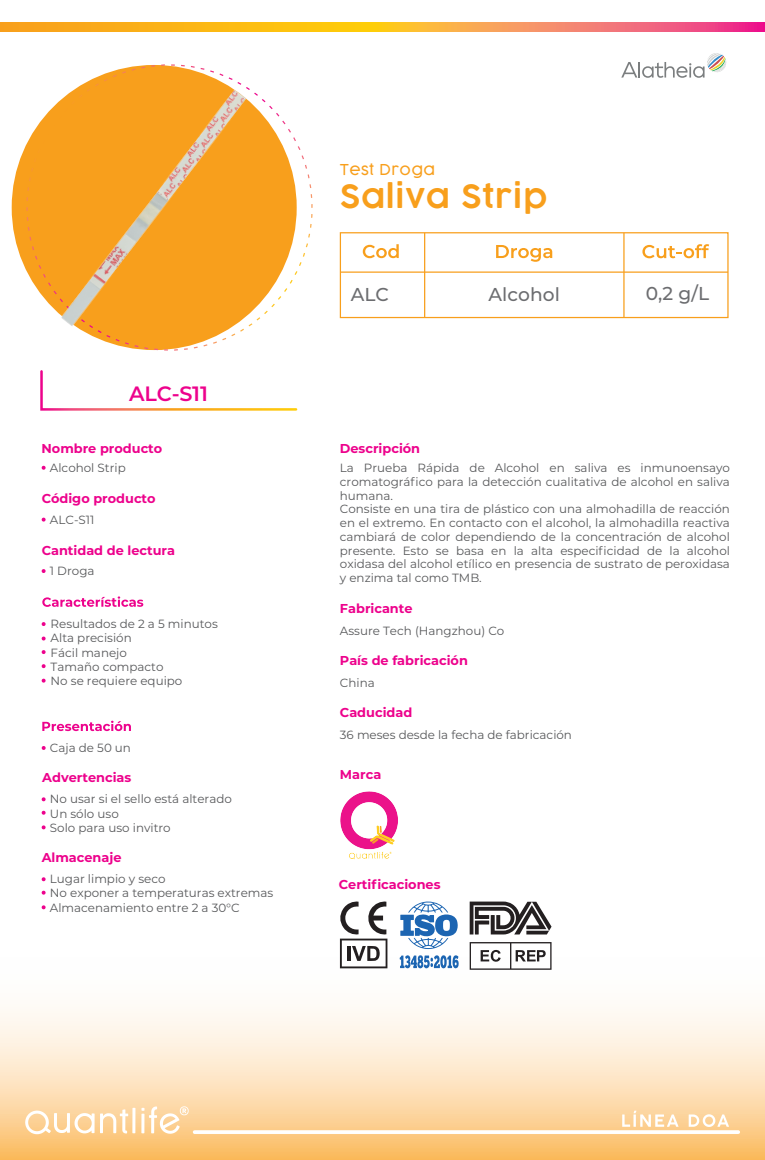
<style>
.page{position:relative;width:765px;height:1160px;background:#fff}
.page>*{position:absolute;margin:0;border:0;box-sizing:border-box;transform-origin:0 0}
.t1{font:600 31.25px "COCOGOOSE";letter-spacing:.025em;color:#f89f1c}
.t2{font:600 20.75px "Montserrat";letter-spacing:-.005em;color:#ed028c}
.t3{font:500 18.62px "Montserrat";letter-spacing:.005em;color:#6c6d70}
.t4{font:300 15px "Cocogoose";letter-spacing:.025em;color:#f89f1c}
.t5{font:700 12.88px "Montserrat";color:#ed028c}
.t6{font:11.88px/14.2px "Montserrat";color:#57585a}
</style>
<div class="page">
<svg style="left:40px;top:370px;width:258px;height:41px"></svg>
<svg style="left:0;top:23px;width:765px;height:9px"></svg>
<svg style="left:621px;top:53px;width:105px;height:25px"></svg>
<svg style="left:11px;top:64px;width:302px;height:287px"></svg>
<svg style="left:42px;top:596px;width:101px;height:11px"></svg>
<svg style="left:42px;top:622px;width:4px;height:4px"></svg>
<svg style="left:42px;top:636px;width:4px;height:4px"></svg>
<svg style="left:42px;top:650px;width:4px;height:4px"></svg>
<svg style="left:42px;top:664px;width:4px;height:4px"></svg>
<svg style="left:42px;top:678px;width:4px;height:4px"></svg>
<svg style="left:42px;top:720px;width:89px;height:11px"></svg>
<svg style="left:42px;top:746px;width:4px;height:4px"></svg>
<svg style="left:42px;top:797px;width:4px;height:4px"></svg>
<svg style="left:42px;top:810px;width:4px;height:4px"></svg>
<svg style="left:42px;top:825px;width:4px;height:4px"></svg>
<svg style="left:42px;top:466px;width:4px;height:4px"></svg>
<svg style="left:42px;top:517px;width:4px;height:4px"></svg>
<svg style="left:42px;top:569px;width:4px;height:4px"></svg>
<svg style="left:42px;top:877px;width:4px;height:4px"></svg>
<svg style="left:42px;top:890px;width:4px;height:4px"></svg>
<svg style="left:42px;top:905px;width:4px;height:4px"></svg>
<img style="left:340px;top:791px;width:58px;height:69px">
<svg style="left:0;top:954px;width:765px;height:206px"></svg>
<svg style="left:622px;top:1110px;width:56px;height:16px"></svg>
<svg style="left:689px;top:1114px;width:40px;height:13px"></svg>
<svg style="left:25px;top:1107px;width:110px;height:27px"></svg>
<svg style="left:141px;top:1106px;width:48px;height:27px"></svg>
<svg style="left:195px;top:1130px;width:543px;height:4px"></svg>
<svg style="left:339px;top:901px;width:48px;height:67px"></svg>
<hr style="left:348px;top:946px;width:3px;height:15px;background:#231f20">
<svg style="left:399px;top:901px;width:60px;height:68px"></svg>
<svg style="left:470px;top:901px;width:82px;height:33px"></svg>
<svg style="left:470px;top:942px;width:82px;height:27px"></svg>
<img style="left:48px;top:81px;width:210px;height:256px">
<svg style="left:496px;top:245px;width:56px;height:17px"></svg>
<svg style="left:642px;top:244px;width:67px;height:14px"></svg>
<svg style="left:363px;top:244px;width:36px;height:14px"></svg>
<div style="left:340px;top:232px;width:389px;height:86px;border:1px solid #f89f1c"></div>
<hr style="left:424px;top:233px;width:1px;height:84px;background:#f89f1c">
<hr style="left:623px;top:233px;width:2px;height:84px;background:#f89f1c">
<hr style="left:340px;top:271px;width:388px;height:2px;background:#f89f1c">
<h2 class="t2" style="left:129px;top:379px;width:81px">ALC-S11</h2>
<p class="t5" style="left:42px;top:439px;width:122px">Nombre producto</p>
<p class="t6" style="left:50px;top:460px;width:77px">Alcohol Strip</p>
<p class="t5" style="left:42px;top:489px;width:116px">Código producto</p>
<p class="t6" style="left:50px;top:512px;width:46px">ALC-S11</p>
<p class="t5" style="left:42px;top:541px;width:135px">Cantidad de lectura</p>
<p class="t6" style="left:50px;top:563px;width:46px">1 Droga</p>
<p class="t6" style="left:51px;top:616px;width:169px">Resultados de 2 a 5 minutos<br>Alta precisión<br>Fácil manejo<br>Tamaño compacto<br>No se requiere equipo</p>
<p class="t6" style="left:50px;top:740px;width:83px">Caja de 50 un</p>
<p class="t5" style="left:42px;top:768px;width:91px">Advertencias</p>
<p class="t6" style="left:50px;top:791px;width:183px">No usar si el sello está alterado<br>Un sólo uso<br>Solo para uso invitro</p>
<p class="t5" style="left:42px;top:848px;width:81px">Almacenaje</p>
<p class="t6" style="left:50px;top:871px;width:225px">Lugar limpio y seco<br>No exponer a temperaturas extremas<br>Almacenamiento entre 2 a 30°C</p>
<p class="t4" style="left:340px;top:159px;width:97px">Test Droga</p>
<h1 class="t1" style="left:340px;top:174px;width:209px">Saliva Strip</h1>
<h3 class="t3" style="left:351px;top:281px;width:40px">ALC</h3>
<h3 class="t3" style="left:489px;top:281px;width:73px">Alcohol</h3>
<h3 class="t3" style="left:646px;top:281px;width:65px">0,2 g/L</h3>
<p class="t5" style="left:340px;top:439px;width:82px">Descripción</p>
<p class="t6" style="left:340px;top:460px;width:392px;line-height:13.8px">La Prueba Rápida de Alcohol en saliva es inmunoensayo cromatográfico para la detección cualitativa de alcohol en saliva humana.<br>Consiste en una tira de plástico con una almohadilla de reacción en el extremo. En contacto con el alcohol, la almohadilla reactiva cambiará de color dependiendo de la concentración de alcohol presente. Esto se basa en la alta especificidad de la alcohol oxidasa del alcohol etílico en presencia de sustrato de peroxidasa y enzima tal como TMB.</p>
<p class="t5" style="left:340px;top:599px;width:74px">Fabricante</p>
<p class="t6" style="left:340px;top:623px;width:166px">Assure Tech (Hangzhou) Co</p>
<p class="t5" style="left:340px;top:651px;width:130px">País de fabricación</p>
<p class="t6" style="left:340px;top:675px;width:36px">China</p>
<p class="t5" style="left:340px;top:703px;width:74px">Caducidad</p>
<p class="t6" style="left:340px;top:727px;width:234px">36 meses desde la fecha de fabricación</p>
<p class="t5" style="left:340px;top:765px;width:43px">Marca</p>
<p class="t5" style="left:339px;top:875px;width:103px">Certificaciones</p>
</div>
